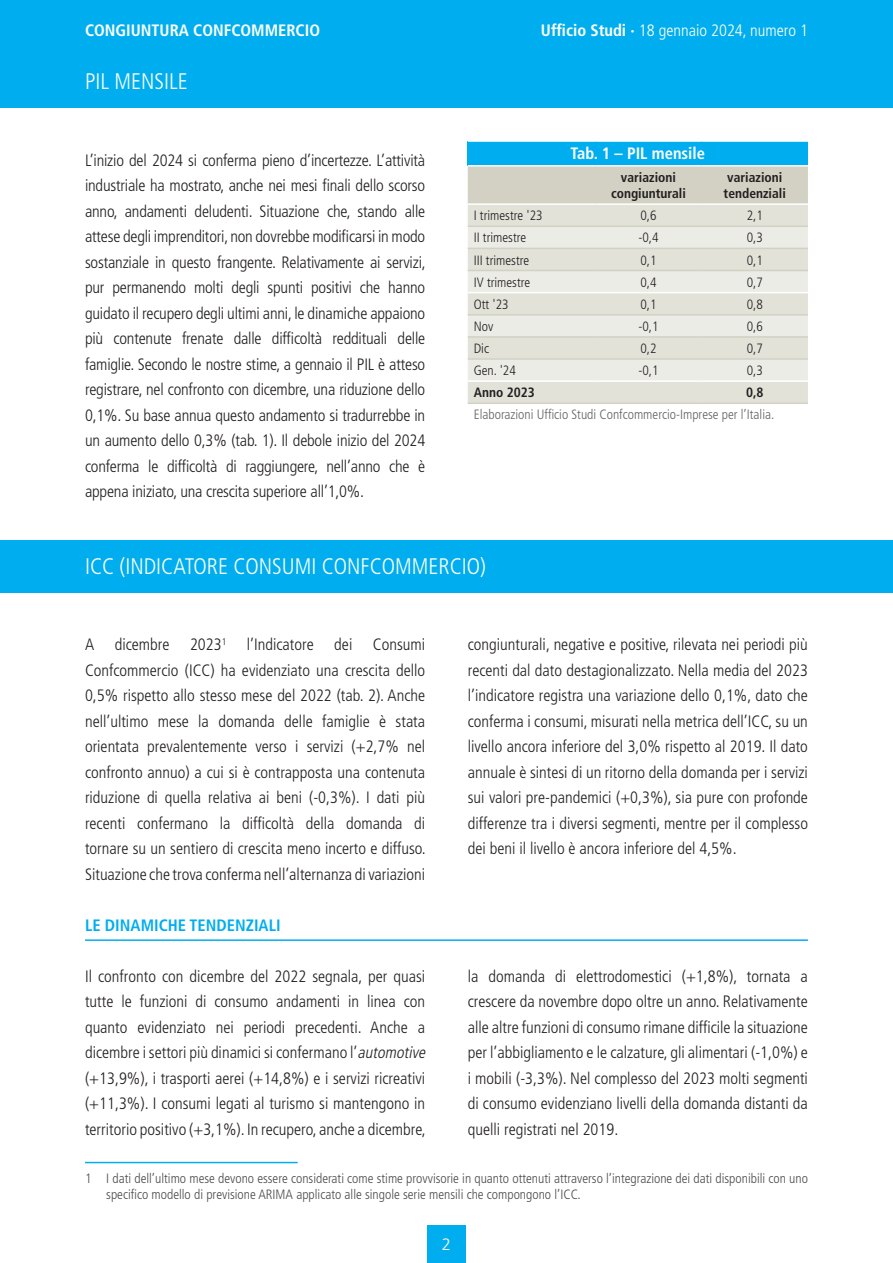
<style>
.page{position:relative;width:893px;height:1263px;background:#fff}
.page>*{position:absolute;margin:0;border:0;box-sizing:border-box;transform-origin:0 0}
.t1{font:300 condensed 22.5px "Frutiger LT Std";color:#fff}
.t2{font:300 condensed 16.5px/25.5px "Frutiger LT Std";color:#231f20;text-align:justify}
.t3{font:700 condensed 16.5px "Frutiger LT Std";color:#fff}
.t4{font:300 condensed 16.5px "Frutiger LT Std";color:#fff}
.t5{font:700 condensed 16.5px "Frutiger LT Std";color:#00aeef}
.t6{font:300 16.5px "Frutiger LT Std";color:#fff}
.t7{font:300 condensed 13.5px/16.2px "Frutiger LT Std";color:#4b4c4d}
.t8{font:300 condensed 13.5px "Frutiger LT Std";color:#231f20}
.t9{font:300 condensed 13.5px "Frutiger LT Std";color:#636366}
.t10{font:700 condensed 13.5px/16.2px "Frutiger LT Std";color:#231f20;text-align:center}
.s1{font-weight:700}
.s2{font-style:italic}
</style>
<div class="page">
<div style="left:0;top:0;width:893px;height:64px;background:#00aeef"></div>
<div style="left:427px;top:1225px;width:39px;height:38px;background:#00aeef"></div>
<div style="left:0;top:55px;width:893px;height:53px;background:#00aeef"></div>
<hr style="left:85px;top:1162px;width:213px;height:1px;background:#00aeef">
<div style="left:0;top:540px;width:893px;height:52px;background:#00aeef"></div>
<hr style="left:85px;top:939px;width:723px;height:2px;background:#00aeef">
<div style="left:468px;top:141px;width:340px;height:25px;background:#00aeef"></div>
<div style="left:468px;top:167px;width:340px;height:36px;background:#d2d1c4"></div>
<div style="left:468px;top:205px;width:340px;height:197px;background:#e2e2d9"></div>
<svg style="left:468px;top:227px;width:340px;height:153px;background:#e7e7e0"></svg>
<hr style="left:468px;top:140px;width:127px;height:2px;background:#fff">
<hr style="left:595px;top:140px;width:107px;height:2px;background:#fff">
<hr style="left:702px;top:140px;width:106px;height:2px;background:#fff">
<hr style="left:468px;top:165px;width:127px;height:2px;background:#fff">
<hr style="left:595px;top:165px;width:107px;height:2px;background:#fff">
<hr style="left:702px;top:165px;width:106px;height:2px;background:#fff">
<hr style="left:468px;top:225px;width:127px;height:2px;background:#d2d1c4">
<hr style="left:595px;top:225px;width:107px;height:2px;background:#d2d1c4">
<hr style="left:702px;top:225px;width:106px;height:2px;background:#d2d1c4">
<hr style="left:468px;top:248px;width:127px;height:1px;background:#d2d1c4">
<hr style="left:595px;top:248px;width:107px;height:1px;background:#d2d1c4">
<hr style="left:702px;top:248px;width:106px;height:1px;background:#d2d1c4">
<hr style="left:468px;top:270px;width:127px;height:1px;background:#d2d1c4">
<hr style="left:595px;top:270px;width:107px;height:1px;background:#d2d1c4">
<hr style="left:702px;top:270px;width:106px;height:1px;background:#d2d1c4">
<hr style="left:468px;top:314px;width:127px;height:1px;background:#d2d1c4">
<hr style="left:595px;top:314px;width:107px;height:1px;background:#d2d1c4">
<hr style="left:702px;top:314px;width:106px;height:1px;background:#d2d1c4">
<hr style="left:468px;top:402px;width:127px;height:2px;background:#d2d1c4">
<hr style="left:595px;top:402px;width:107px;height:2px;background:#d2d1c4">
<hr style="left:702px;top:402px;width:106px;height:2px;background:#d2d1c4">
<hr style="left:468px;top:336px;width:127px;height:2px;background:#d2d1c4">
<hr style="left:595px;top:336px;width:107px;height:2px;background:#d2d1c4">
<hr style="left:702px;top:336px;width:106px;height:2px;background:#d2d1c4">
<hr style="left:468px;top:358px;width:127px;height:2px;background:#d2d1c4">
<hr style="left:595px;top:358px;width:107px;height:2px;background:#d2d1c4">
<hr style="left:702px;top:358px;width:106px;height:2px;background:#d2d1c4">
<hr style="left:468px;top:292px;width:127px;height:1px;background:#fff">
<hr style="left:595px;top:292px;width:107px;height:1px;background:#fff">
<hr style="left:702px;top:292px;width:106px;height:1px;background:#fff">
<hr style="left:468px;top:380px;width:127px;height:2px;background:#fff">
<hr style="left:595px;top:380px;width:107px;height:2px;background:#fff">
<hr style="left:702px;top:380px;width:106px;height:2px;background:#fff">
<p class="t3" style="left:85px;top:20px;width:237px">CONGIUNTURA CONFCOMMERCIO</p>
<p class="t4" style="left:541px;top:21px;width:268px"><span class="s1">Ufficio Studi ·</span> 18 gennaio 2024, numero 1</p>
<h1 class="t1" style="left:85px;top:69px;width:104px">PIL MENSILE</h1>
<p class="t2" style="left:85px;top:148px;width:342px">L’inizio del 2024 si conferma pieno d’incertezze. L’attività industriale ha mostrato, anche nei mesi finali dello scorso anno, andamenti deludenti. Situazione che, stando alle attese degli imprenditori, non dovrebbe modificarsi in modo sostanziale in questo frangente. Relativamente ai servizi, pur permanendo molti degli spunti positivi che hanno guidato il recupero degli ultimi anni, le dinamiche appaiono più contenute frenate dalle difficoltà reddituali delle famiglie. Secondo le nostre stime, a gennaio il PIL è atteso registrare, nel confronto con dicembre, una riduzione dello 0,1%. Su base annua questo andamento si tradurrebbe in un aumento dello 0,3% (tab. 1). Il debole inizio del 2024 conferma le difficoltà di raggiungere, nell’anno che è appena iniziato, una crescita superiore all’1,0%.</p>
<p class="t3" style="left:571px;top:144px;width:136px">Tab. 1 – PIL mensile</p>
<p class="t10" style="left:611px;top:169px;width:76px">variazioni congiunturali</p>
<p class="t10" style="left:724px;top:169px;width:64px;text-align:left">variazioni tendenziali</p>
<p class="t8" style="left:474px;top:208px;width:70px">I trimestre '23</p>
<p class="t8" style="left:640px;top:208px;width:18px">0,6</p>
<p class="t8" style="left:747px;top:208px;width:18px">2,1</p>
<p class="t8" style="left:474px;top:230px;width:54px">II trimestre</p>
<p class="t8" style="left:638px;top:230px;width:22px">-0,4</p>
<p class="t8" style="left:747px;top:230px;width:18px">0,3</p>
<p class="t8" style="left:474px;top:252px;width:57px">III trimestre</p>
<p class="t8" style="left:640px;top:252px;width:18px">0,1</p>
<p class="t8" style="left:747px;top:252px;width:18px">0,1</p>
<p class="t8" style="left:474px;top:274px;width:58px">IV trimestre</p>
<p class="t8" style="left:640px;top:274px;width:18px">0,4</p>
<p class="t8" style="left:747px;top:274px;width:18px">0,7</p>
<p class="t8" style="left:474px;top:296px;width:36px">Ott '23</p>
<p class="t8" style="left:640px;top:296px;width:18px">0,1</p>
<p class="t8" style="left:747px;top:296px;width:18px">0,8</p>
<p class="t8" style="left:474px;top:319px;width:21px">Nov</p>
<p class="t8" style="left:638px;top:319px;width:22px">-0,1</p>
<p class="t8" style="left:747px;top:319px;width:18px">0,6</p>
<p class="t8" style="left:474px;top:341px;width:17px">Dic</p>
<p class="t8" style="left:640px;top:341px;width:18px">0,2</p>
<p class="t8" style="left:747px;top:341px;width:18px">0,7</p>
<p class="t8" style="left:474px;top:363px;width:44px">Gen. '24</p>
<p class="t8" style="left:638px;top:363px;width:22px">-0,1</p>
<p class="t8" style="left:747px;top:363px;width:18px">0,3</p>
<p class="t10" style="left:474px;top:384px;width:63px">Anno 2023</p>
<p class="t10" style="left:746px;top:384px;width:19px">0,8</p>
<p class="t9" style="left:474px;top:407px;width:302px">Elaborazioni Ufficio Studi Confcommercio-Imprese per l’Italia.</p>
<h1 class="t1" style="left:85px;top:553px;width:402px">ICC (INDICATORE CONSUMI CONFCOMMERCIO)</h1>
<p class="t2" style="left:85px;top:632px;width:342px">A dicembre 2023<sup>1</sup> l’Indicatore dei Consumi Confcommercio (ICC) ha evidenziato una crescita dello 0,5% rispetto allo stesso mese del 2022 (tab. 2). Anche nell’ultimo mese la domanda delle famiglie è stata orientata prevalentemente verso i servizi (+2,7% nel confronto annuo) a cui si è contrapposta una contenuta riduzione di quella relativa ai beni (-0,3%). I dati più recenti confermano la difficoltà della domanda di tornare su un sentiero di crescita meno incerto e diffuso.<br>Situazione che trova conferma nell’alternanza di variazioni</p>
<p class="t2" style="left:468px;top:632px;width:342px">congiunturali, negative e positive, rilevata nei periodi più recenti dal dato destagionalizzato. Nella media del 2023 l’indicatore registra una variazione dello 0,1%, dato che conferma i consumi, misurati nella metrica dell’ICC, su un livello ancora inferiore del 3,0% rispetto al 2019. Il dato annuale è sintesi di un ritorno della domanda per i servizi sui valori pre-pandemici (+0,3%), sia pure con profonde differenze tra i diversi segmenti, mentre per il complesso dei beni il livello è ancora inferiore del 4,5%.</p>
<p class="t5" style="left:85px;top:915px;width:197px">LE DINAMICHE TENDENZIALI</p>
<p class="t2" style="left:85px;top:964px;width:345px;text-align:left">Il confronto con dicembre del 2022 segnala, per quasi tutte le funzioni di consumo andamenti in linea con quanto evidenziato nei periodi precedenti. Anche a dicembre i settori più dinamici si confermano l’<span class="s2">automotive </span>(+13,9%), i trasporti aerei (+14,8%) e i servizi ricreativi (+11,3%). I consumi legati al turismo si mantengono in territorio positivo (+3,1%). In recupero, anche a dicembre,</p>
<p class="t2" style="left:468px;top:964px;width:342px">la domanda di elettrodomestici (+1,8%), tornata a crescere da novembre dopo oltre un anno. Relativamente alle altre funzioni di consumo rimane difficile la situazione per l’abbigliamento e le calzature, gli alimentari (-1,0%) e i mobili (-3,3%). Nel complesso del 2023 molti segmenti di consumo evidenziano livelli della domanda distanti da quelli registrati nel 2019.</p>
<p class="t7" style="left:106px;top:1170px;width:703px;text-indent:-21px">1 I dati dell’ultimo mese devono essere considerati come stime provvisorie in quanto ottenuti attraverso l’integrazione dei dati disponibili con uno specifico modello di previsione ARIMA applicato alle singole serie mensili che compongono l’ICC.</p>
<p class="t6" style="left:442px;top:1235px;width:11px">2</p>
</div>
